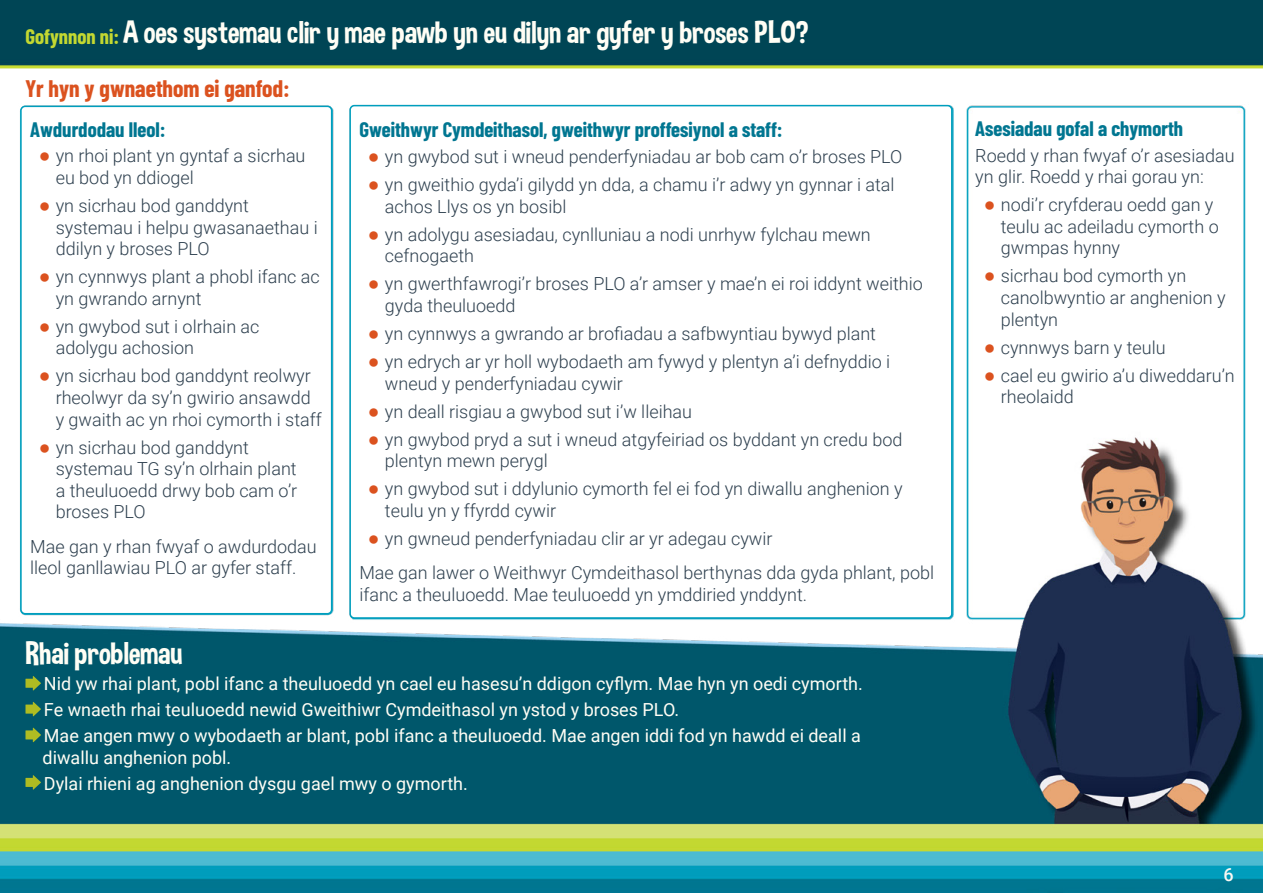
<style>
.page{position:relative;width:1263px;height:893px;background:#fff}
.page>*{position:absolute;margin:0;border:0;box-sizing:border-box;transform-origin:0 0}
.t1{font:31.5px "Dimbo";color:#fffef5}
.t2{font:700 24px "Barlow Condensed";color:#db521f}
.t3{font:700 21px "Barlow Condensed";color:#007691}
.t4{font:300 18px/21.6px "Roboto";color:#2e404f}
.t5{font:18px/21.6px "Roboto";color:#fffef5}
.t6{font:500 18px "Roboto";color:#f9f8f3}
.s1{font-family:"Barlow Condensed";font-weight:700;font-size:21px;color:#c3d831}
.s2{font-family:"Arial";font-weight:700;font-size:19.5px;color:#db521f}
</style>
<div class="page">
<img style="left:0;top:0;width:1263px;height:893px">
<svg style="left:26px;top:676px;width:15px;height:15px"></svg>
<svg style="left:26px;top:702px;width:15px;height:14px"></svg>
<svg style="left:26px;top:727px;width:15px;height:15px"></svg>
<svg style="left:26px;top:775px;width:15px;height:15px"></svg>
<div style="left:21px;top:106px;width:311px;height:508px;background:#fff;border-radius:4px"></div>
<div style="left:20px;top:106px;width:312px;height:508px;border:2px solid #009ebd;border-radius:4px"></div>
<div style="left:350px;top:106px;width:602px;height:512px;background:#fff;border-radius:4px"></div>
<div style="left:349px;top:105px;width:603px;height:514px;border:2px solid #009ebd;border-radius:4px"></div>
<p class="t1" style="left:26px;top:14px;width:784px"><span class="s1">Gofynnon ni:</span> A oes systemau clir y mae pawb yn eu dilyn ar gyfer y broses PLO?</p>
<p class="t2" style="left:26px;top:71px;width:266px">Yr hyn y gwnaethom ei ganfod:</p>
<p class="t3" style="left:30px;top:114px;width:137px">Awdurdodau lleol:</p>
<p class="t4" style="left:56px;top:145px;width:251px;text-indent:-17px"><span class="s2">●</span> yn rhoi plant yn gyntaf a sicrhau eu bod yn ddiogel</p>
<p class="t4" style="left:56px;top:194px;width:263px;text-indent:-17px"><span class="s2">●</span> yn sicrhau bod ganddynt systemau i helpu gwasanaethau i ddilyn y broses PLO</p>
<p class="t4" style="left:56px;top:265px;width:266px;text-indent:-17px"><span class="s2">●</span> yn cynnwys plant a phobl ifanc ac yn gwrando arnynt</p>
<p class="t4" style="left:56px;top:315px;width:205px;text-indent:-17px"><span class="s2">●</span> yn gwybod sut i olrhain ac adolygu achosion</p>
<p class="t4" style="left:56px;top:364px;width:267px;text-indent:-17px"><span class="s2">●</span> yn sicrhau bod ganddynt reolwyr rheolwyr da sy’n gwirio ansawdd y gwaith ac yn rhoi cymorth i staff</p>
<p class="t4" style="left:56px;top:436px;width:243px;text-indent:-17px"><span class="s2">●</span> yn sicrhau bod ganddynt systemau TG sy’n olrhain plant a theuluoedd drwy bob cam o’r broses PLO</p>
<p class="t4" style="left:30px;top:535px;width:288px">Mae gan y rhan fwyaf o awdurdodau lleol ganllawiau PLO ar gyfer staff.</p>
<p class="t3" style="left:359px;top:115px;width:425px">Gweithwyr Cymdeithasol, gweithwyr proffesiynol a staff:</p>
<p class="t4" style="left:368px;top:145px;width:536px"><span class="s2">●</span> yn gwybod sut i wneud penderfyniadau ar bob cam o’r broses PLO</p>
<p class="t4" style="left:385px;top:173px;width:511px;text-indent:-17px"><span class="s2">●</span> yn gweithio gyda’i gilydd yn dda, a chamu i’r adwy yn gynnar i atal achos Llys os yn bosibl</p>
<p class="t4" style="left:385px;top:223px;width:487px;text-indent:-17px"><span class="s2">●</span> yn adolygu asesiadau, cynlluniau a nodi unrhyw fylchau mewn cefnogaeth</p>
<p class="t4" style="left:385px;top:273px;width:539px;text-indent:-17px"><span class="s2">●</span> yn gwerthfawrogi’r broses PLO a’r amser y mae’n ei roi iddynt weithio gyda theuluoedd</p>
<p class="t4" style="left:368px;top:322px;width:510px"><span class="s2">●</span> yn cynnwys a gwrando ar brofiadau a safbwyntiau bywyd plant</p>
<p class="t4" style="left:385px;top:350px;width:507px;text-indent:-17px"><span class="s2">●</span> yn edrych ar yr holl wybodaeth am fywyd y plentyn a’i defnyddio i wneud y penderfyniadau cywir</p>
<p class="t4" style="left:368px;top:400px;width:326px"><span class="s2">●</span> yn deall risgiau a gwybod sut i’w lleihau</p>
<p class="t4" style="left:385px;top:428px;width:519px;text-indent:-17px"><span class="s2">●</span> yn gwybod pryd a sut i wneud atgyfeiriad os byddant yn credu bod plentyn mewn perygl</p>
<p class="t4" style="left:385px;top:477px;width:519px;text-indent:-17px"><span class="s2">●</span> yn gwybod sut i ddylunio cymorth fel ei fod yn diwallu anghenion y teulu yn y ffyrdd cywir</p>
<p class="t4" style="left:368px;top:527px;width:406px"><span class="s2">●</span> yn gwneud penderfyniadau clir ar yr adegau cywir</p>
<p class="t4" style="left:359px;top:561px;width:576px">Mae gan lawer o Weithwyr Cymdeithasol berthynas dda gyda phlant, pobl ifanc a theuluoedd. Mae teuluoedd yn ymddiried ynddynt.</p>
<p class="t1" style="left:26px;top:634px;width:158px">Rhai problemau</p>
<p class="t5" style="left:44px;top:673px;width:820px">Nid yw rhai plant, pobl ifanc a theuluoedd yn cael eu hasesu’n ddigon cyflym. Mae hyn yn oedi cymorth.</p>
<p class="t5" style="left:44px;top:698px;width:637px">Fe wnaeth rhai teuluoedd newid Gweithiwr Cymdeithasol yn ystod y broses PLO.</p>
<p class="t5" style="left:43px;top:724px;width:820px">Mae angen mwy o wybodaeth ar blant, pobl ifanc a theuluoedd. Mae angen iddi fod yn hawdd ei deall a diwallu anghenion pobl.</p>
<p class="t5" style="left:44px;top:772px;width:425px">Dylai rhieni ag anghenion dysgu gael mwy o gymorth.</p>
<p class="t3" style="left:975px;top:113px;width:209px">Asesiadau gofal a chymorth</p>
<p class="t4" style="left:975px;top:144px;width:261px">Roedd y rhan fwyaf o’r asesiadau yn glir. Roedd y rhai gorau yn:</p>
<p class="t4" style="left:1001px;top:193px;width:219px;text-indent:-17px"><span class="s2">●</span> nodi’r cryfderau oedd gan y teulu ac adeiladu cymorth o gwmpas hynny</p>
<p class="t4" style="left:1001px;top:265px;width:226px;text-indent:-17px"><span class="s2">●</span> sicrhau bod cymorth yn canolbwyntio ar anghenion y plentyn</p>
<p class="t4" style="left:984px;top:336px;width:183px"><span class="s2">●</span> cynnwys barn y teulu</p>
<p class="t4" style="left:1001px;top:364px;width:235px;text-indent:-17px"><span class="s2">●</span> cael eu gwirio a’u diweddaru’n rheolaidd</p>
<p class="t6" style="left:1223px;top:862px;width:12px">6</p>
</div>
